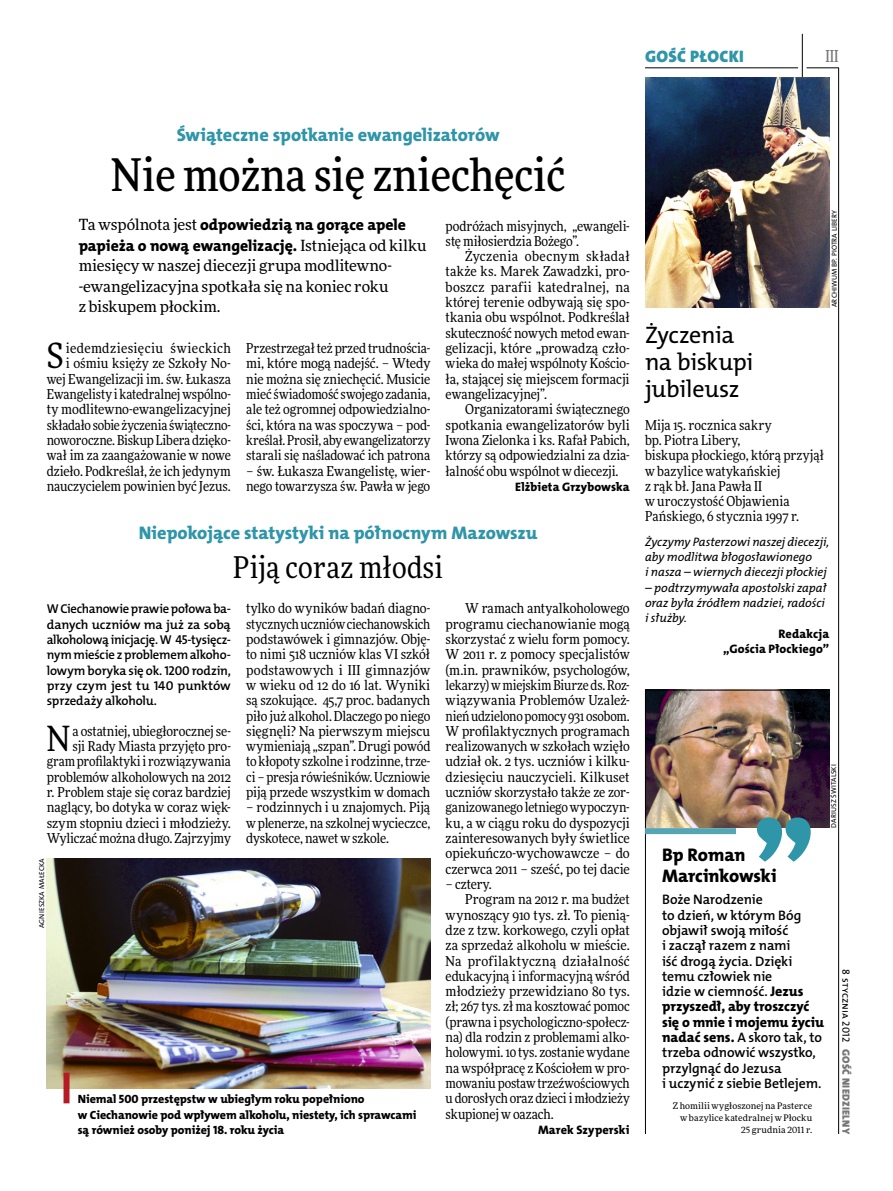
<style>
.page{position:relative;width:893px;height:1191px;background:#fff}
.page>*{position:absolute;margin:0;border:0;box-sizing:border-box;transform-origin:0 0}
.t1{font:500 45px "Freeday Narrow";color:#000}
.t2{font:34.8px "Freeday Narrow News";color:#000}
.t3{font:30px "Freeday Narrow News";letter-spacing:.01em;color:#000}
.t4{font:24px/26.8px "The Mix HP5 Plain";letter-spacing:-.015em;color:#000}
.t5{font:18.3px "The Mix HP8 Ex Bld";letter-spacing:-.005em;color:#2f95a8}
.t6{font:18.3px/21.6px "The Mix HP8 Ex Bld";letter-spacing:-.005em;color:#000}
.t7{font:16.65px "The Mix HP9 Blk";letter-spacing:.02em;color:#2f95a8}
.t8{font:500 16.5px "Freeday Narrow";color:#777778;scale:.9 1}
.t9{font:15.75px/20.4px "The Mix HP8 Ex Bld";letter-spacing:-.005em;color:#000}
.t10{font:15.45px/20.4px "Freeday News";letter-spacing:-.005em;color:#000}
.t11{font:14.1px/15.3px "The Mix HP8 Ex Bld";letter-spacing:-.005em;color:#000}
.t12{font:13.8px/15.3px "The Mix HP6 Se Bld";letter-spacing:-.005em;color:#000}
.t13{font:13.65px/15.3px "Freeday Narrow News";letter-spacing:-.005em;color:#000;text-align:justify}
.t14{font:13.65px "Freeday Narrow News";letter-spacing:.02em;color:#000}
.t15{font:12.9px/15.3px "The Mix HP6 Se Bld";letter-spacing:-.005em;color:#000;text-align:justify}
.t16{font:12.3px/15.3px "The Mix HP5 Plain IT";letter-spacing:-.005em;color:#000}
.t17{font:12.3px/15.3px "The Mix HP8 Ex Bld";letter-spacing:.005em;color:#000;text-align:right}
.t18{font:12px/15.3px "The Mix HP8 Ex Bld";letter-spacing:-.005em;color:#000}
.t19{font:10.5px "The Mix HP9 Blk";letter-spacing:.025em;color:#777778}
.t20{font:10.5px "The Mix HP5 Plain";color:#000}
.t21{font:9px/12px "Freeday News";letter-spacing:.01em;color:#000;text-align:right}
.t22{font:7.2px "The Mix HP5 Plain";letter-spacing:.015em;color:#000}
.s1{font-family:"Freeday News";font-size:15.45px}
.s2{font-family:"The Mix HP8 Ex Bld";font-size:14.1px}
</style>
<div class="page">
<hr style="left:806px;top:68px;width:33px;height:1px;background:#000">
<hr style="left:645px;top:68px;width:153px;height:1px;background:#000">
<hr style="left:838px;top:68px;width:1px;height:1066px;background:#000">
<hr style="left:802px;top:34px;width:1px;height:43px;background:#000">
<img style="left:645px;top:77px;width:184px;height:230px">
<img style="left:47px;top:858px;width:383px;height:230px">
<svg style="left:645px;top:689px;width:185px;height:445px"></svg>
<div style="left:645px;top:828px;width:91px;height:6px;background:#56a4b4"></div>
<svg style="left:757px;top:817px;width:54px;height:44px"></svg>
<div style="left:64px;top:1072px;width:6px;height:31px;background:#b51b24"></div>
<p class="t7" style="left:645px;top:46px;width:100px">GOŚĆ PŁOCKI</p>
<p class="t8" style="left:825px;top:46px;width:16px">III</p>
<h3 class="t5" style="left:177px;top:123px;width:324px">Świąteczne spotkanie ewangelizatorów</h3>
<h1 class="t1" style="left:111px;top:147px;width:456px">Nie można się zniechęcić</h1>
<p class="t9" style="left:79px;top:215px;width:349px"><span class="s1">Ta wspólnota jest</span> odpowiedzią na gorące apele papieża o nową ewangelizację. <span class="s1">Istniejąca od kilku</span></p>
<p class="t10" style="left:79px;top:255px;width:315px">miesięcy w naszej diecezji grupa modlitewno--ewangelizacyjna spotkała się na koniec roku z biskupem płockim.</p>
<p class="t13" style="left:446px;top:218px;width:186px">podróżach misyjnych, „ewangeli&shy;stę miłosierdzia Bożego”.</p>
<p class="t13" style="left:446px;top:248px;width:186px;text-indent:20px">Życzenia obecnym składał także ks. Marek Zawadzki, pro&shy;boszcz parafii katedralnej, na której terenie odbywają się spo&shy;tkania obu wspólnot. Podkreślał skuteczność nowych metod ewan&shy;gelizacji, które „prowadzą czło&shy;wieka do małej wspólnoty Kościo&shy;ła, stającej się miejscem formacji ewangelizacyjnej”.</p>
<p class="t13" style="left:446px;top:401px;width:186px;text-indent:20px">Organizatorami świątecznego spotkania ewangelizatorów byli Iwona Zielonka i ks. Rafał Pabich, którzy są odpowiedzialni za dzia&shy;łalność obu wspólnot w diecezji.</p>
<p class="t17" style="left:515px;top:479px;width:116px">Elżbieta Grzybowska</p>
<p class="t13" style="left:47px;top:340px;width:186px;text-align:right">iedemdziesięciu świeckich<br>i ośmiu księży ze Szkoły No&shy;wej Ewangelizacji im. św. Łukasza Ewangelisty i katedralnej wspólno&shy;ty modlitewno-ewangelizacyjnej składało sobie życzenia świąteczno&shy;noworoczne. Biskup Libera dzięko&shy;wał im za zaangażowanie w nowe dzieło. Podkreślał, że ich jedynym nauczycielem powinien być Jezus.</p>
<p class="t13" style="left:246px;top:340px;width:186px">Przestrzegał też przed trudnościa&shy;mi, które mogą nadejść. – Wtedy nie można się zniechęcić. Musicie mieć świadomość swojego zadania, ale też ogromnej odpowiedzialno&shy;ści, która na was spoczywa – pod&shy;kreślał. Prosił, aby ewangelizatorzy starali się naśladować ich patrona</p>
<h2 class="t2" style="left:47px;top:334px;width:18px">S</h2>
<p class="t13" style="left:246px;top:463px;width:186px">– św. Łukasza Ewangelistę, wier&shy;nego towarzysza św. Pawła w jego</p>
<h3 class="t5" style="left:139px;top:521px;width:400px">Niepokojące statystyki na północnym Mazowszu</h3>
<h3 class="t3" style="left:233px;top:549px;width:212px">Piją coraz młodsi</h3>
<p class="t15" style="left:47px;top:601px;width:186px">W Ciechanowie prawie połowa ba&shy;danych uczniów ma już za sobą alkoholową inicjację. W 45-tysięcz&shy;nym mieście z problemem alkoho&shy;lowym boryka się ok. 1200 rodzin, przy czym jest tu 140 punktów sprzedaży alkoholu.</p>
<h2 class="t2" style="left:47px;top:717px;width:25px">N</h2>
<p class="t13" style="left:47px;top:723px;width:186px;text-align:right">a ostatniej, ubiegłorocznej se-<br>sji Rady Miasta przyjęto pro&shy;gram profilaktyki i rozwiązywania problemów alkoholowych na 2012 r. Problem staje się coraz bardziej naglący, bo dotyka w coraz więk&shy;szym stopniu dzieci i młodzieży.<br>Wyliczać można długo. Zajrzyjmy</p>
<p class="t22" style="left:37px;top:928px;width:70px;rotate:-90deg">Agnieszka Małecka</p>
<p class="t13" style="left:246px;top:600px;width:186px">tylko do wyników badań diagno&shy;stycznych uczniów ciechanowskich podstawówek i gimnazjów. Obję&shy;to nimi 518 uczniów klas VI szkół podstawowych i III gimnazjów w wieku od 12 do 16 lat. Wyniki są szokujące. 45,7 proc. badanych piło już alkohol. Dlaczego po niego sięgnęli? Na pierwszym miejscu wymieniają „szpan”. Drugi powód to kłopoty szkolne i rodzinne, trze&shy;ci – presja rówieśników. Uczniowie piją przede wszystkim w domach</p>
<p class="t13" style="left:246px;top:799px;width:186px">– rodzinnych i u znajomych. Piją w plenerze, na szkolnej wycieczce, dyskotece, nawet w szkole.</p>
<p class="t18" style="left:78px;top:1091px;width:340px">Niemal 500 przestępstw w ubiegłym roku popełniono<br>w Ciechanowie pod wpływem alkoholu, niestety, ich sprawcami są również osoby poniżej 18. roku życia</p>
<p class="t13" style="left:446px;top:600px;width:186px;text-indent:20px">W ramach antyalkoholowego programu ciechanowianie mogą skorzystać z wielu form pomocy.<br>W 2011 r. z pomocy specjalistów (m.in. prawników, psychologów, lekarzy) w miejskim Biurze ds. Roz&shy;wiązywania Problemów Uzależ&shy;nień udzielono pomocy 931 osobom.<br>W profilaktycznych programach realizowanych w szkołach wzięło udział ok. 2 tys. uczniów i kilku&shy;dziesięciu nauczycieli. Kilkuset uczniów skorzystało także ze zor&shy;ganizowanego letniego wypoczyn&shy;ku, a w ciągu roku do dyspozycji zainteresowanych były świetlice opiekuńczo-wychowawcze – do czerwca 2011 – sześć, po tej dacie</p>
<p class="t13" style="left:446px;top:876px;width:48px">– cztery.</p>
<p class="t13" style="left:465px;top:891px;width:166px">Program na 2012 r. ma budżet</p>
<p class="t13" style="left:446px;top:907px;width:186px">wynoszący 910 tys. zł. To pienią-</p>
<p class="t13" style="left:446px;top:922px;width:186px">dze z tzw. korkowego, czyli opłat</p>
<p class="t13" style="left:446px;top:937px;width:186px">za sprzedaż alkoholu w mieście.</p>
<p class="t14" style="left:446px;top:952px;width:186px">Na profilaktyczną działalność</p>
<p class="t13" style="left:446px;top:968px;width:186px">edukacyjną i informacyjną wśród</p>
<p class="t13" style="left:446px;top:983px;width:186px">młodzieży przewidziano 80 tys.</p>
<p class="t13" style="left:446px;top:998px;width:186px">zł; 267 tys. zł ma kosztować pomoc</p>
<p class="t13" style="left:446px;top:1014px;width:186px">(prawna i psychologiczno-społecz-</p>
<p class="t13" style="left:446px;top:1029px;width:186px">na) dla rodzin z problemami alko-</p>
<p class="t13" style="left:446px;top:1044px;width:186px">holowymi. 10 tys. zostanie wydane</p>
<p class="t13" style="left:446px;top:1060px;width:186px">na współpracę z Kościołem w pro-</p>
<p class="t13" style="left:446px;top:1075px;width:186px">mowaniu postaw trzeźwościowych</p>
<p class="t13" style="left:446px;top:1090px;width:186px">u dorosłych oraz dzieci i młodzieży</p>
<p class="t13" style="left:446px;top:1106px;width:110px">skupionej w oazach.</p>
<p class="t17" style="left:538px;top:1122px;width:93px">Marek Szyperski</p>
<p class="t22" style="left:830px;top:307px;width:98px;rotate:-90deg">Archiwum bp. Piotra Libery</p>
<h3 class="t4" style="left:645px;top:321px;width:110px">Życzenia na biskupi jubileusz</h3>
<p class="t13" style="left:645px;top:417px;width:180px;text-align:left">Mija 15. rocznica sakry<br>bp. Piotra Libery,<br>biskupa płockiego, którą przyjął w bazylice watykańskiej<br>z rąk bł. Jana Pawła II<br>w uroczystość Objawienia<br>Pańskiego, 6 stycznia 1997 r.</p>
<p class="t16" style="left:645px;top:534px;width:186px">Życzymy Pasterzowi naszej diecezji, aby modlitwa błogosławionego<br>i nasza – wiernych diecezji płockiej</p>
<p class="t16" style="left:645px;top:580px;width:183px;text-align:justify">– podtrzymywała apostolski zapał oraz była źródłem nadziei, radości i służby.</p>
<p class="t17" style="left:723px;top:626px;width:107px">Redakcja<br>„Gościa Płockiego”</p>
<p class="t22" style="left:829px;top:827px;width:65px;rotate:-90deg">Dariusz Świtalski</p>
<h3 class="t6" style="left:662px;top:843px;width:116px">Bp Roman<br>Marcinkowski</h3>
<p class="t12" style="left:662px;top:892px;width:143px">Boże Narodzenie<br>to dzień, w którym Bóg objawił swoją miłość<br>i zaczął razem z nami iść drogą życia. Dzięki temu człowiek nie idzie w ciemność. <span class="s2">Jezus</span></p>
<p class="t11" style="left:662px;top:999px;width:163px">przyszedł, aby troszczyć się o mnie i mojemu życiu</p>
<p class="t12" style="left:662px;top:1030px;width:161px"><span class="s2">nadać sens.</span> A skoro tak, to trzeba odnowić wszystko, przylgnąć do Jezusa<br>i uczynić z siebie Betlejem.</p>
<p class="t21" style="left:673px;top:1099px;width:141px">Z homilii wygłoszonej na Pasterce w bazylice katedralnej w Płocku<br>25 grudnia 2011 r.</p>
<p class="t20" style="left:853px;top:969px;width:74px;rotate:90deg">8 stycznia 2012</p>
<p class="t19" style="left:853px;top:1049px;width:86px;rotate:90deg">GOŚĆ NIEDZIELNY</p>
</div>
